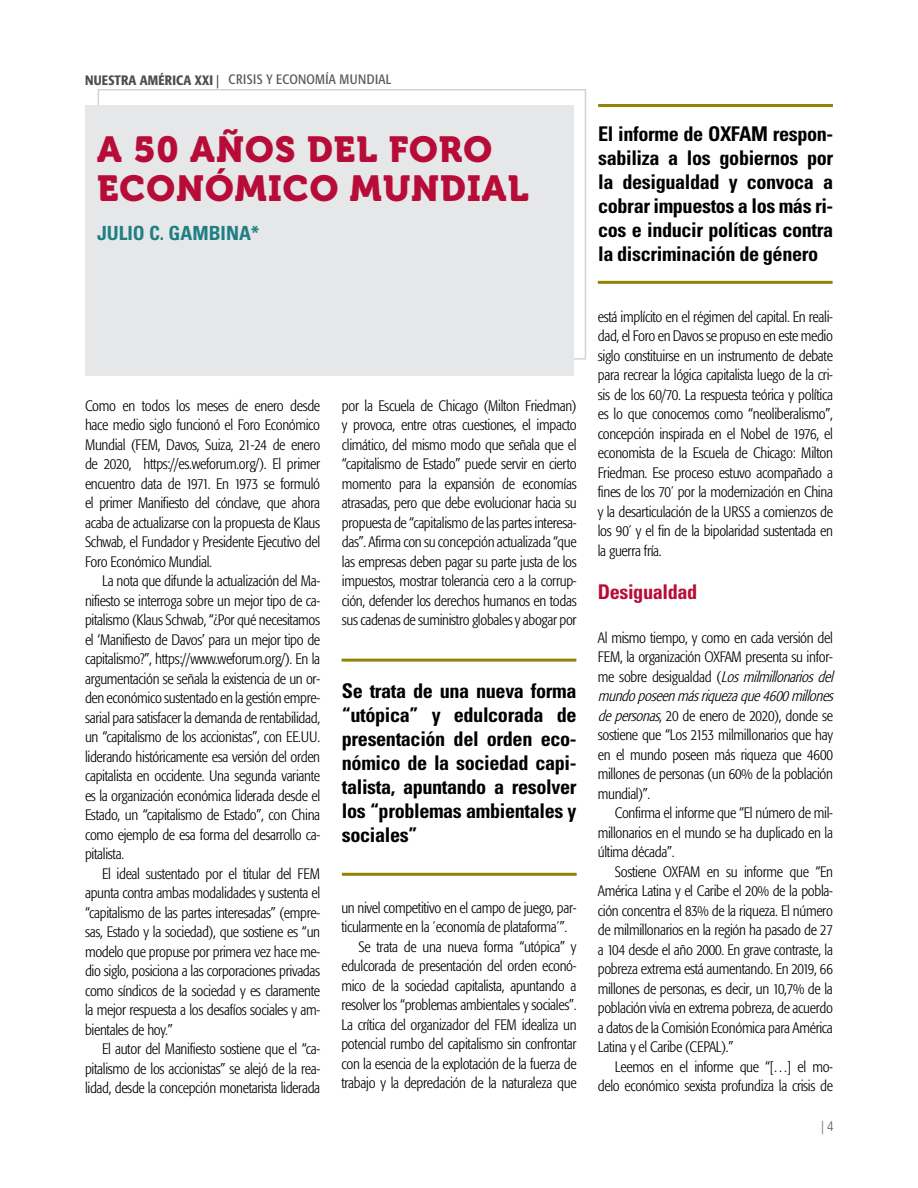
<style>
.page{position:relative;width:918px;height:1188px;background:#fff}
.page>*{position:absolute;margin:0;border:0;box-sizing:border-box;transform-origin:0 0}
.t1{font:36px/39px "Museo 900";letter-spacing:.03em;color:#b70c38}
.t2{font:700 condensed 20.25px/24px "Univers LT Std";letter-spacing:-.02em;color:#000;text-align:justify}
.t3{font:700 condensed 20.25px "Univers LT Std";letter-spacing:-.02em;color:#b70c38}
.t4{font:700 condensed 19.5px "Univers LT Std";color:#207f83}
.t5{font:300 condensed 15px/19.5px "Formata";letter-spacing:-.02em;color:#000;text-align:justify}
.t6{font:condensed 13.5px "Formata";letter-spacing:.02em;color:#58595b}
.t7{font:300 condensed 13.5px "Frutiger LT Std";color:#58595b}
.s1{font-weight:500;color:#4d4d4f}
.s2{color:#4d4d4f}
.s3{font-style:italic}
</style>
<div class="page">
<div style="left:86px;top:105px;width:488px;height:270px;background:#e6e7e8"></div>
<hr style="left:342px;top:659px;width:234px;height:3px;background:#938207">
<hr style="left:598px;top:104px;width:235px;height:3px;background:#938207">
<hr style="left:598px;top:281px;width:235px;height:3px;background:#938207">
<hr style="left:342px;top:873px;width:235px;height:3px;background:#938207">
<p class="t6" style="left:85px;top:72px;width:308px"><span class="s1">NUESTRA AMÉRICA XXI</span> <span class="s2">|</span> CRISIS Y ECONOMÍA MUNDIAL</p>
<h1 class="t1" style="left:97px;top:130px;width:433px">A 50 AÑOS DEL FORO<br>ECONÓMICO MUNDIAL</h1>
<h3 class="t4" style="left:97px;top:221px;width:164px">JULIO C. GAMBINA*</h3>
<p class="t5" style="left:85px;top:396px;width:237px">Como en todos los meses de enero desde hace medio siglo funcionó el Foro Económico Mundial (FEM, Davos, Suiza, 21-24 de enero de 2020, https://es.weforum.org/). El primer encuentro data de 1971. En 1973 se formuló el primer Manifiesto del cónclave, que ahora acaba de actualizarse con la propuesta de Klaus Schwab, el Fundador y Presidente Ejecutivo del Foro Económico Mundial.</p>
<p class="t5" style="left:85px;top:572px;width:237px;text-indent:17px">La nota que difunde la actualización del Ma&shy;nifiesto se interroga sobre un mejor tipo de ca&shy;pitalismo (Klaus Schwab, “¿Por qué necesitamos el ‘Manifiesto de Davos’ para un mejor tipo de capitalismo?”, https://www.weforum.org/). En la argumentación se señala la existencia de un or&shy;den económico sustentado en la gestión empre&shy;sarial para satisfacer la demanda de rentabilidad, un “capitalismo de los accionistas”, con EE.UU. liderando históricamente esa versión del orden capitalista en occidente. Una segunda variante es la organización económica liderada desde el Estado, un “capitalismo de Estado”, con China como ejemplo de esa forma del desarrollo ca&shy;pitalista.</p>
<p class="t5" style="left:85px;top:864px;width:237px;text-indent:17px">El ideal sustentado por el titular del FEM apunta contra ambas modalidades y sustenta el “capitalismo de las partes interesadas” (empre&shy;sas, Estado y la sociedad), que sostiene es “un modelo que propuse por primera vez hace me&shy;dio siglo, posiciona a las corporaciones privadas como síndicos de la sociedad y es claramente la mejor respuesta a los desafíos sociales y am&shy;bientales de hoy.”</p>
<p class="t5" style="left:85px;top:1040px;width:237px;text-indent:17px">El autor del Manifiesto sostiene que el “ca&shy;pitalismo de los accionistas” se alejó de la rea&shy;lidad, desde la concepción monetarista liderada</p>
<p class="t5" style="left:342px;top:396px;width:236px">por la Escuela de Chicago (Milton Friedman) y provoca, entre otras cuestiones, el impacto climático, del mismo modo que señala que el “capitalismo de Estado” puede servir en cierto momento para la expansión de economías atrasadas, pero que debe evolucionar hacia su propuesta de “capitalismo de las partes interesa&shy;das”. Afirma con su concepción actualizada “que las empresas deben pagar su parte justa de los impuestos, mostrar tolerancia cero a la corrup&shy;ción, defender los derechos humanos en todas sus cadenas de suministro globales y abogar por</p>
<h2 class="t2" style="left:342px;top:678px;width:236px">Se trata de una nueva forma “utópica” y edulcorada de presentación del orden eco&shy;nómico de la sociedad capi&shy;talista, apuntando a resolver los “problemas ambientales y sociales”</h2>
<p class="t5" style="left:341px;top:898px;width:237px">un nivel competitivo en el campo de juego, par-</p>
<p class="t5" style="left:341px;top:917px;width:227px">ticularmente en la ´economía de plataforma´”.</p>
<p class="t5" style="left:358px;top:937px;width:220px">Se trata de una nueva forma “utópica” y</p>
<p class="t5" style="left:341px;top:956px;width:237px">edulcorada de presentación del orden econó-</p>
<p class="t5" style="left:341px;top:976px;width:237px">mico de la sociedad capitalista, apuntando a</p>
<p class="t5" style="left:341px;top:995px;width:237px">resolver los “problemas ambientales y sociales”.</p>
<p class="t5" style="left:341px;top:1015px;width:237px">La crítica del organizador del FEM idealiza un</p>
<p class="t5" style="left:341px;top:1034px;width:237px">potencial rumbo del capitalismo sin confrontar</p>
<p class="t5" style="left:341px;top:1054px;width:237px">con la esencia de la explotación de la fuerza de</p>
<p class="t5" style="left:341px;top:1073px;width:237px">trabajo y la depredación de la naturaleza que</p>
<h2 class="t2" style="left:598px;top:122px;width:237px">El informe de OXFAM respon&shy;sabiliza a los gobiernos por la desigualdad y convoca a cobrar impuestos a los más ri&shy;cos e inducir políticas contra la discriminación de género</h2>
<p class="t5" style="left:598px;top:307px;width:237px">está implícito en el régimen del capital. En reali&shy;dad, el Foro en Davos se propuso en este medio siglo constituirse en un instrumento de debate para recrear la lógica capitalista luego de la cri&shy;sis de los 60/70. La respuesta teórica y política es lo que conocemos como “neoliberalismo”, concepción inspirada en el Nobel de 1976, el economista de la Escuela de Chicago: Milton Friedman. Ese proceso estuvo acompañado a fines de los 70´ por la modernización en China y la desarticulación de la URSS a comienzos de los 90´ y el fin de la bipolaridad sustentada en la guerra fría.</p>
<h2 class="t3" style="left:598px;top:580px;width:101px">Desigualdad</h2>
<p class="t5" style="left:598px;top:628px;width:241px;text-align:left">Al mismo tiempo, y como en cada versión del FEM, la organización OXFAM presenta su infor&shy;m e s o b r e d e s i g u a l d a d ( <span class="s3">Losmilmillonariosdel mundoposeenmásriquezaque4600millones depersonas</span>, 20 de enero de 2020), donde se sostiene que “Los 2153 milmillonarios que hay en el mundo poseen más riqueza que 4600 millones de personas (un 60% de la población mundial)”.</p>
<p class="t5" style="left:598px;top:803px;width:237px;text-indent:17px">Confirma el informe que “El número de mil&shy;millonarios en el mundo se ha duplicado en la última década”.</p>
<p class="t5" style="left:598px;top:862px;width:237px;text-indent:17px">Sostiene OXFAM en su informe que “En América Latina y el Caribe el 20% de la pobla&shy;ción concentra el 83% de la riqueza. El número de milmillonarios en la región ha pasado de 27 a 104 desde el año 2000. En grave contraste, la pobreza extrema está aumentando. En 2019, 66 millones de personas, es decir, un 10,7% de la población vivía en extrema pobreza, de acuerdo a datos de la Comisión Económica para América Latina y el Caribe (CEPAL).”</p>
<p class="t5" style="left:598px;top:1057px;width:237px;text-align:right">Leemos en el informe que “[…] el mo&shy;delo económico sexista profundiza la crisis de</p>
<p class="t7" style="left:821px;top:1118px;width:14px">| 4</p>
</div>
